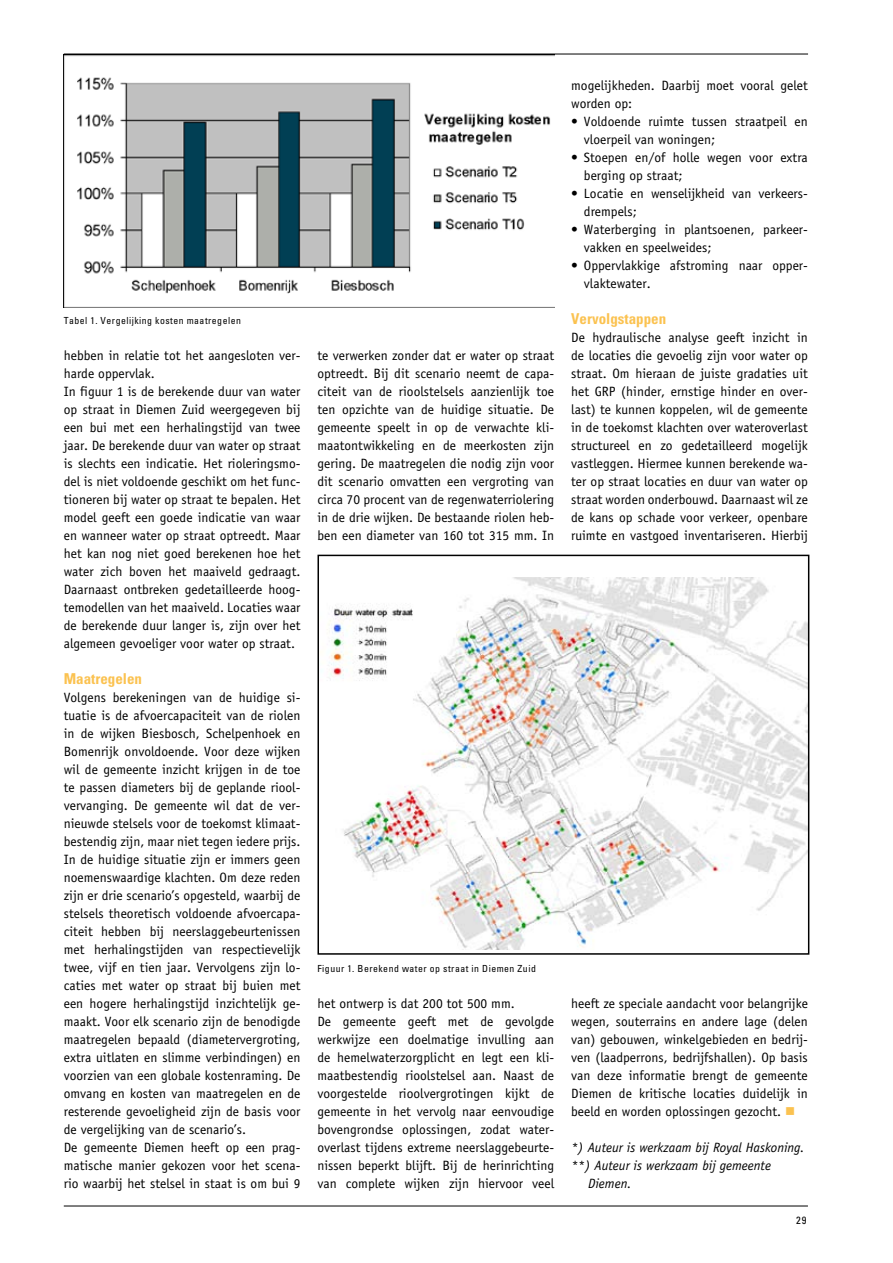
<style>
.page{position:relative;width:893px;height:1263px;background:#fff}
.page>*{position:absolute;margin:0;border:0;box-sizing:border-box;transform-origin:0 0}
.t1{font:700 condensed 15px "Univers LT Std";color:#fbc250}
.t2{font:13.5px/18px "Officina Sans Std";color:#000}
.t3{font:italic 13.5px "Officina Sans Std";color:#000}
.t4{font:condensed 10.5px "Univers LT Std";color:#000}
.t5{font:condensed 9.75px "Univers LT Std";letter-spacing:.05em;color:#000}
.s1{color:#fbc250}
</style>
<div class="page">
<hr style="left:64px;top:1206px;width:744px;height:1px;background:#000">
<hr style="left:64px;top:54px;width:744px;height:1px;background:#000">
<img style="left:64px;top:55px;width:490px;height:253px">
<img style="left:328px;top:578px;width:478px;height:371px">
<div style="left:317px;top:555px;width:492px;height:400px;border:2px solid #000"></div>
<p class="t5" style="left:64px;top:314px;width:179px">Tabel 1. Vergelijking kosten maatregelen</p>
<p class="t2" style="left:64px;top:346px;width:238px">hebben in relatie tot het aangesloten ver&shy;harde oppervlak.<br>In figuur 1 is de berekende duur van water op straat in Diemen Zuid weergegeven bij een bui met een herhalingstijd van twee jaar. De berekende duur van water op straat is slechts een indicatie. Het rioleringsmo&shy;del is niet voldoende geschikt om het func&shy;tioneren bij water op straat te bepalen. Het model geeft een goede indicatie van waar en wanneer water op straat optreedt. Maar het kan nog niet goed berekenen hoe het water zich boven het maaiveld gedraagt.<br>Daarnaast ontbreken gedetailleerde hoog&shy;temodellen van het maaiveld. Locaties waar de berekende duur langer is, zijn over het algemeen gevoeliger voor water op straat.</p>
<p class="t1" style="left:64px;top:669px;width:80px">Maatregelen</p>
<p class="t2" style="left:64px;top:688px;width:238px">Volgens berekeningen van de huidige si&shy;tuatie is de afvoercapaciteit van de riolen in de wijken Biesbosch, Schelpenhoek en Bomenrijk onvoldoende. Voor deze wijken wil de gemeente inzicht krijgen in de toe te passen diameters bij de geplande riool&shy;vervanging. De gemeente wil dat de ver&shy;nieuwde stelsels voor de toekomst klimaat&shy;bestendig zijn, maar niet tegen iedere prijs.<br>In de huidige situatie zijn er immers geen noemenswaardige klachten. Om deze reden zijn er drie scenario’s opgesteld, waarbij de stelsels theoretisch voldoende afvoercapa&shy;citeit hebben bij neerslaggebeurtenissen met herhalingstijden van respectievelijk twee, vijf en tien jaar. Vervolgens zijn lo&shy;caties met water op straat bij buien met een hogere herhalingstijd inzichtelijk ge&shy;maakt. Voor elk scenario zijn de benodigde maatregelen bepaald (diametervergroting, extra uitlaten en slimme verbindingen) en voorzien van een globale kostenraming. De omvang en kosten van maatregelen en de resterende gevoeligheid zijn de basis voor de vergelijking van de scenario’s.<br>De gemeente Diemen heeft op een prag&shy;matische manier gekozen voor het scena&shy;rio waarbij het stelsel in staat is om bui 9</p>
<p class="t2" style="left:317px;top:346px;width:238px;text-align:justify">te verwerken zonder dat er water op straat optreedt. Bij dit scenario neemt de capa&shy;citeit van de rioolstelsels aanzienlijk toe ten opzichte van de huidige situatie. De gemeente speelt in op de verwachte kli&shy;maatontwikkeling en de meerkosten zijn gering. De maatregelen die nodig zijn voor dit scenario omvatten een vergroting van circa 70 procent van de regenwaterriolering in de drie wijken. De bestaande riolen heb&shy;ben een diameter van 160 tot 315 mm. In</p>
<p class="t2" style="left:571px;top:76px;width:238px">mogelijkheden. Daarbij moet vooral gelet worden op:</p>
<p class="t2" style="left:584px;top:112px;width:225px;text-indent:-13px">• Voldoende ruimte tussen straatpeil en vloerpeil van woningen;</p>
<p class="t2" style="left:584px;top:148px;width:225px;text-indent:-13px">• Stoepen en/of holle wegen voor extra berging op straat;</p>
<p class="t2" style="left:584px;top:184px;width:225px;text-indent:-13px">• Locatie en wenselijkheid van verkeers&shy;drempels;</p>
<p class="t2" style="left:584px;top:220px;width:225px;text-indent:-13px">• Waterberging in plantsoenen, parkeer&shy;vakken en speelweides;</p>
<p class="t2" style="left:584px;top:256px;width:225px;text-indent:-13px">• Oppervlakkige afstroming naar opper&shy;vlaktewater.</p>
<p class="t1" style="left:571px;top:309px;width:96px">Vervolgstappen</p>
<p class="t2" style="left:571px;top:328px;width:238px;text-align:justify">De hydraulische analyse geeft inzicht in de locaties die gevoelig zijn voor water op straat. Om hieraan de juiste gradaties uit het GRP (hinder, ernstige hinder en over&shy;last) te kunnen koppelen, wil de gemeente in de toekomst klachten over wateroverlast structureel en zo gedetailleerd mogelijk vastleggen. Hiermee kunnen berekende wa&shy;ter op straat locaties en duur van water op straat worden onderbouwd. Daarnaast wil ze de kans op schade voor verkeer, openbare ruimte en vastgoed inventariseren. Hierbij</p>
<p class="t5" style="left:317px;top:962px;width:220px">Figuur 1. Berekend water op straat in Diemen Zuid</p>
<p class="t2" style="left:317px;top:994px;width:238px">het ontwerp is dat 200 tot 500 mm.<br>De gemeente geeft met de gevolgde werkwijze een doelmatige invulling aan de hemelwaterzorgplicht en legt een kli&shy;maatbestendig rioolstelsel aan. Naast de voorgestelde rioolvergrotingen kijkt de gemeente in het vervolg naar eenvoudige bovengrondse oplossingen, zodat water&shy;overlast tijdens extreme neerslaggebeurte&shy;nissen beperkt blijft. Bij de herinrichting van complete wijken zijn hiervoor veel</p>
<p class="t2" style="left:571px;top:994px;width:238px;text-align:justify">heeft ze speciale aandacht voor belangrijke wegen, souterrains en andere lage (delen van) gebouwen, winkelgebieden en bedrij&shy;ven (laadperrons, bedrijfshallen). Op basis van deze informatie brengt de gemeente Diemen de kritische locaties duidelijk in beeld en worden oplossingen gezocht. <span class="s1">■</span></p>
<p class="t3" style="left:571px;top:1140px;width:235px">*) Auteur is werkzaam bij Royal Haskoning.</p>
<p class="t3" style="left:571px;top:1158px;width:201px">**) Auteur is werkzaam bij gemeente</p>
<p class="t3" style="left:588px;top:1176px;width:45px">Diemen.</p>
<p class="t4" style="left:796px;top:1214px;width:12px">29</p>
</div>
